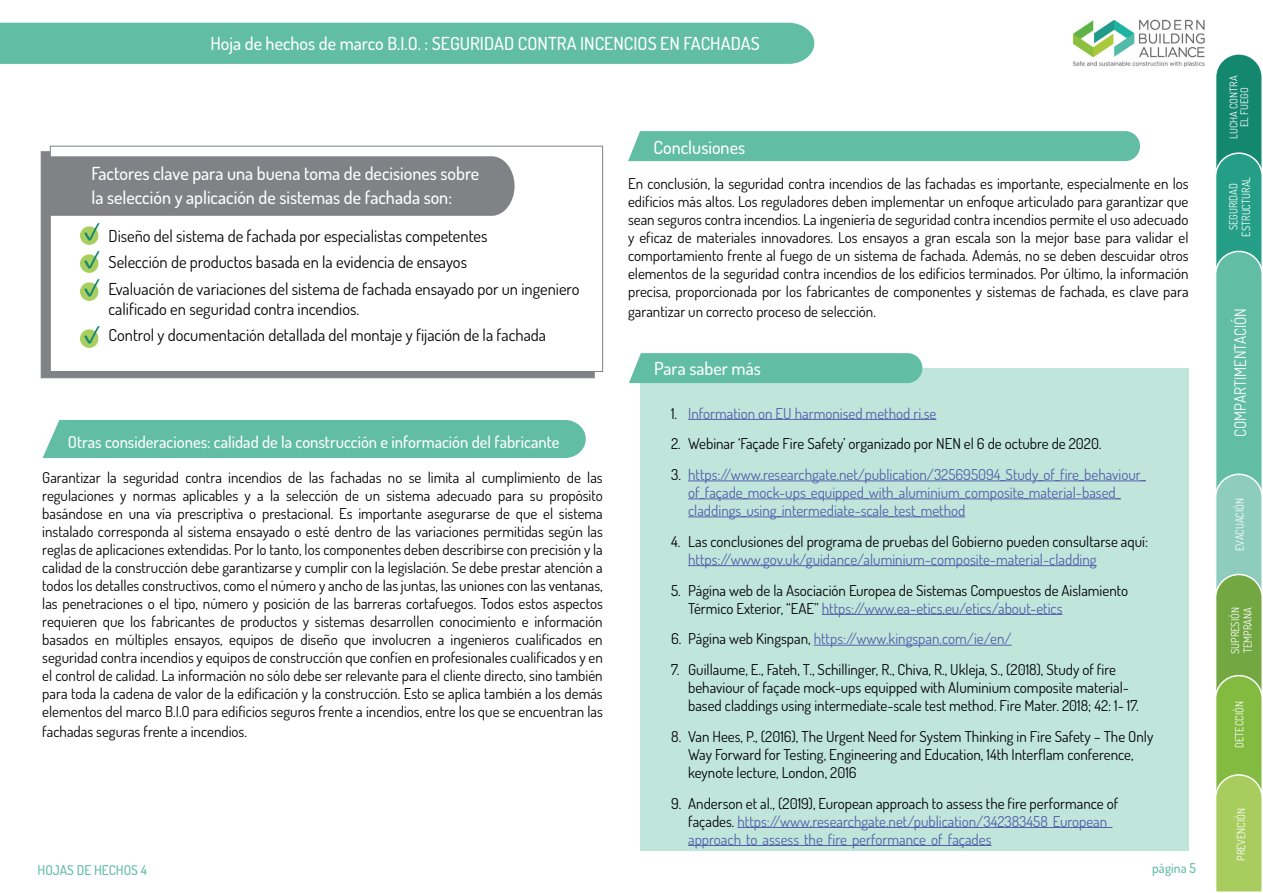
<style>
.page{position:relative;width:1263px;height:893px;background:#fff}
.page>*{position:absolute;margin:0;border:0;box-sizing:border-box;transform-origin:0 0}
.t1{font:500 18px/24.5px "Dosis";color:#fff}
.t2{font:16.5px/25.5px "Dosis";color:#040503}
.t3{font:500 16.5px "Dosis";color:#fff}
.t4{font:16.05px "Dosis";color:#fbfdfe;scale:.93 1}
.t5{font:15px/18px "Dosis";color:#040503}
.t6{font:15px/18px "Dosis";color:#5360ab}
.t7{font:500 13.5px "Dosis";color:#61bea4}
.t8{font:11.25px/12.6px "Dosis";color:#fbfdfe;text-align:center;scale:.93 1}
.t9{font:11.1px "Dosis";color:#fbfdfe;scale:.94 1}
.t10{font:10.95px "Dosis";color:#fbfdfe;scale:.96 1}
.t11{font:10.5px/10.5px "Dosis";color:#fbfdfe;text-align:center}
.t12{font:500 10.05px "Dosis";color:#fff;scale:.91 1}
.s1{color:#040503}
.s2{color:#5360ab}
</style>
<div class="page">
<div style="left:0;top:23px;width:814px;height:41px;background:#61bea4"></div>
<img style="left:1072px;top:19px;width:133px;height:48px">
<svg style="left:1216px;top:54px;width:46px;height:838px;background:#6bb781"></svg>
<div style="left:41px;top:152px;width:553px;height:226px;background:#808285"></div>
<div style="left:50px;top:146px;width:553px;height:226px;background:#fff;border:1px solid #808285"></div>
<div style="left:50px;top:156px;width:464px;height:60px;background:#808285"></div>
<img style="left:80px;top:223px;width:20px;height:21px">
<img style="left:80px;top:326px;width:20px;height:22px">
<img style="left:80px;top:280px;width:19px;height:21px">
<img style="left:80px;top:251px;width:20px;height:22px">
<div style="left:43px;top:420px;width:543px;height:38px;background:#61bea4"></div>
<div style="left:628px;top:131px;width:512px;height:30px;background:#61bea4"></div>
<div style="left:640px;top:368px;width:549px;height:482px;background:#c0e5db"></div>
<div style="left:629px;top:353px;width:293px;height:30px;background:#61bea4"></div>
<hr style="left:688px;top:419px;width:248px;height:1px;background:#5360ab">
<hr style="left:688px;top:481px;width:458px;height:1px;background:#5360ab">
<hr style="left:688px;top:499px;width:433px;height:1px;background:#5360ab">
<hr style="left:688px;top:517px;width:277px;height:1px;background:#5360ab">
<hr style="left:688px;top:565px;width:409px;height:1px;background:#5360ab">
<hr style="left:822px;top:614px;width:240px;height:1px;background:#5360ab">
<hr style="left:814px;top:645px;width:197px;height:1px;background:#5360ab">
<hr style="left:737px;top:827px;width:375px;height:1px;background:#5360ab">
<hr style="left:688px;top:845px;width:303px;height:1px;background:#5360ab">
<p class="t1" style="left:210px;top:31px;width:551px">Hoja de hechos de marco B.I.O. : SEGURIDAD CONTRA INCENCIOS EN FACHADAS</p>
<p class="t1" style="left:92px;top:160px;width:389px">Factores clave para una buena toma de decisiones sobre la selección y aplicación de sistemas de fachada son:</p>
<p class="t2" style="left:109px;top:223px;width:380px">Diseño del sistema de fachada por especialistas competentes<br>Selección de productos basada en la evidencia de ensayos</p>
<p class="t2" style="left:109px;top:279px;width:472px;line-height:19.8px">Evaluación de variaciones del sistema de fachada ensayado por un ingeniero calificado en seguridad contra incendios.</p>
<p class="t2" style="left:109px;top:321px;width:439px">Control y documentación detallada del montaje y fijación de la fachada</p>
<p class="t3" style="left:68px;top:431px;width:493px">Otras consideraciones: calidad de la construcción e información del fabricante</p>
<p class="t5" style="left:42px;top:468px;width:562px;text-align:justify">Garantizar la seguridad contra incendios de las fachadas no se limita al cumplimiento de las regulaciones y normas aplicables y a la selección de un sistema adecuado para su propósito basándose en una vía prescriptiva o prestacional. Es importante asegurarse de que el sistema instalado corresponda al sistema ensayado o esté dentro de las variaciones permitidas según las reglas de aplicaciones extendidas. Por lo tanto, los componentes deben describirse con precisión y la calidad de la construcción debe garantizarse y cumplir con la legislación. Se debe prestar atención a todos los detalles constructivos, como el número y ancho de las juntas, las uniones con las ventanas, las penetraciones o el tipo, número y posición de las barreras cortafuegos. Todos estos aspectos requieren que los fabricantes de productos y sistemas desarrollen conocimiento e información basados en múltiples ensayos, equipos de diseño que involucren a ingenieros cualificados en seguridad contra incendios y equipos de construcción que confíen en profesionales cualificados y en el control de calidad. La información no sólo debe ser relevante para el cliente directo, sino también para toda la cadena de valor de la edificación y la construcción. Esto se aplica también a los demás elementos del marco B.I.O para edificios seguros frente a incendios, entre los que se encuentran las</p>
<p class="t5" style="left:42px;top:722px;width:206px">fachadas seguras frente a incendios.</p>
<p class="t1" style="left:654px;top:135px;width:93px">Conclusiones</p>
<p class="t5" style="left:628px;top:174px;width:562px;text-align:justify">En conclusión, la seguridad contra incendios de las fachadas es importante, especialmente en los edificios más altos. Los reguladores deben implementar un enfoque articulado para garantizar que sean seguros contra incendios. La ingeniería de seguridad contra incendios permite el uso adecuado y eficaz de materiales innovadores. Los ensayos a gran escala son la mejor base para validar el comportamiento frente al fuego de un sistema de fachada. Además, no se deben descuidar otros elementos de la seguridad contra incendios de los edificios terminados. Por último, la información precisa, proporcionada por los fabricantes de componentes y sistemas de fachada, es clave para</p>
<p class="t5" style="left:628px;top:302px;width:249px">garantizar un correcto proceso de selección.</p>
<p class="t1" style="left:654px;top:356px;width:108px">Para saber más</p>
<p class="t6" style="left:671px;top:404px;width:267px"><span class="s1">1.</span> Information on EU harmonised method ri.se</p>
<p class="t5" style="left:671px;top:434px;width:432px">2. Webinar ‘Façade Fire Safety’ organizado por NEN el 6 de octubre de 2020.</p>
<p class="t6" style="left:688px;top:465px;width:459px;text-indent:-17px"><span class="s1">3.</span> https://www.researchgate.net/publication/325695094_Study_of_fire_behaviour_ of_façade_mock-ups_equipped_with_aluminium_composite_material-based_ claddings_using_intermediate-scale_test_method</p>
<p class="t5" style="left:671px;top:532px;width:478px">4. Las conclusiones del programa de pruebas del Gobierno pueden consultarse aquí:</p>
<p class="t6" style="left:688px;top:550px;width:410px">https://www.gov.uk/guidance/aluminium-composite-material-cladding</p>
<p class="t5" style="left:688px;top:581px;width:441px;text-indent:-17px">5. Página web de la Asociación Europea de Sistemas Compuestos de Aislamiento<br>Térmico Exterior, “EAE” <span class="s2">https://www.ea-etics.eu/etics/about-etics</span></p>
<p class="t6" style="left:671px;top:629px;width:342px"><span class="s1">6. Página web Kingspan,</span> https://www.kingspan.com/ie/en/</p>
<p class="t5" style="left:688px;top:660px;width:452px;text-indent:-17px">7. Guillaume, E., Fateh, T., Schillinger, R., Chiva, R., Ukleja, S., (2018), Study of fire behaviour of façade mock-ups equipped with Aluminium composite material&shy;based claddings using intermediate-scale test method. Fire Mater. 2018; 42: 1- 17.</p>
<p class="t5" style="left:688px;top:727px;width:467px;text-indent:-17px">8. Van Hees, P., (2016), The Urgent Need for System Thinking in Fire Safety – The Only<br>Way Forward for Testing, Engineering and Education, 14th Interflam conference, keynote lecture, London, 2016</p>
<p class="t6" style="left:688px;top:794px;width:432px;text-indent:-17px"><span class="s1">9. Anderson et al., (2019), European approach to assess the fire performance of façades.</span> https://www.researchgate.net/publication/342383458_European_ approach_to_assess_the_fire_performance_of_façades</p>
<p class="t7" style="left:38px;top:861px;width:111px">HOJAS DE HECHOS 4</p>
<p class="t7" style="left:1152px;top:859px;width:45px">página 5</p>
<p class="t11" style="left:1228px;top:139px;width:65px;rotate:-90deg">LUCHA CONTRA<br>EL FUEGO</p>
<p class="t8" style="left:1227px;top:237px;width:66px;rotate:-90deg">SEGURIDAD<br>ESTRUCTURAL</p>
<p class="t4" style="left:1230px;top:437px;width:140px;rotate:-90deg">COMPARTIMENTACIÓN</p>
<p class="t9" style="left:1232px;top:551px;width:58px;rotate:-90deg">EVACUACIÓN</p>
<p class="t10" style="left:1228px;top:654px;width:50px;rotate:-90deg">SUPRESIÓN</p>
<p class="t8" style="left:1241px;top:653px;width:51px;rotate:-90deg">TEMPRANA</p>
<p class="t12" style="left:1232px;top:655px;width:47px;rotate:-90deg">DETECTION</p>
<p class="t8" style="left:1233px;top:748px;width:52px;rotate:-90deg">DETECCIÓN</p>
<p class="t12" style="left:1232px;top:750px;width:53px;rotate:-90deg">PREVENTION</p>
<p class="t9" style="left:1234px;top:861px;width:58px;rotate:-90deg">PREVENCIÓN</p>
</div>
